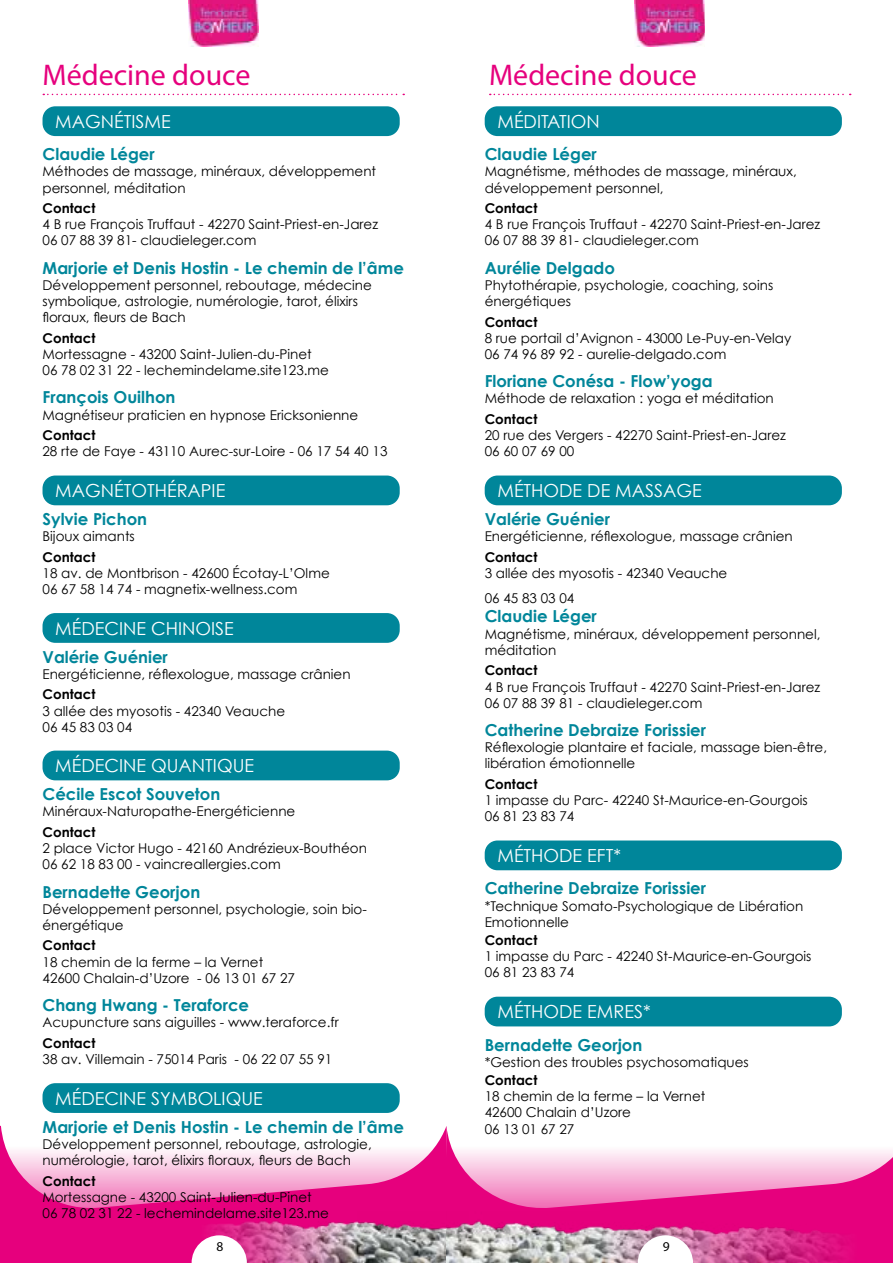
<style>
.page{position:relative;width:893px;height:1263px;background:#fff}
.page>*{position:absolute;margin:0;border:0;box-sizing:border-box;transform-origin:0 0}
.t1{font:30px "Myriad Pro";color:#e6007d}
.t2{font:18px "Century Gothic";color:#fff}
.t3{font:700 16.5px "Century Gothic";color:#00869a}
.t4{font:13.5px/16.2px "Century Gothic";color:#000}
.t5{font:700 13.5px "Century Gothic";color:#000}
.t6{font:13.5px "Myriad Pro";color:#000}
</style>
<div class="page">
<svg style="left:0;top:1125px;width:444px;height:138px"></svg>
<svg style="left:444px;top:1126px;width:449px;height:137px"></svg>
<img style="left:198px;top:1211px;width:658px;height:52px">
<img style="left:188px;top:0;width:70px;height:46px">
<img style="left:635px;top:0;width:70px;height:46px">
<svg style="left:43px;top:94px;width:361px;height:1px"></svg>
<svg style="left:490px;top:94px;width:361px;height:1px"></svg>
<div style="left:43px;top:106px;width:357px;height:30px;background:#00869a;border-radius:13px"></div>
<div style="left:43px;top:475px;width:357px;height:30px;background:#00869a;border-radius:13px"></div>
<div style="left:43px;top:613px;width:357px;height:30px;background:#00869a;border-radius:13px"></div>
<div style="left:43px;top:751px;width:357px;height:29px;background:#00869a;border-radius:13px"></div>
<div style="left:43px;top:1083px;width:357px;height:30px;background:#00869a;border-radius:13px"></div>
<div style="left:485px;top:106px;width:357px;height:30px;background:#00869a;border-radius:13px"></div>
<div style="left:485px;top:475px;width:357px;height:30px;background:#00869a;border-radius:13px"></div>
<div style="left:485px;top:840px;width:357px;height:30px;background:#00869a;border-radius:13px"></div>
<div style="left:485px;top:997px;width:357px;height:29px;background:#00869a;border-radius:13px"></div>
<svg style="left:192px;top:1235px;width:55px;height:28px"></svg>
<svg style="left:638px;top:1235px;width:55px;height:28px"></svg>
<h1 class="t1" style="left:43px;top:57px;width:209px">Médecine douce</h1>
<h1 class="t1" style="left:489px;top:57px;width:209px">Médecine douce</h1>
<h2 class="t2" style="left:55px;top:110px;width:117px">MAGNÉTISME</h2>
<p class="t3" style="left:43px;top:144px;width:114px">Claudie Léger</p>
<p class="t4" style="left:43px;top:163px;width:335px">Méthodes de massage, minéraux, développement personnel, méditation</p>
<p class="t5" style="left:43px;top:200px;width:54px">Contact</p>
<p class="t4" style="left:43px;top:216px;width:337px">4 B rue François Truffaut - 42270 Saint-Priest-en-Jarez<br>06 07 88 39 81- claudieleger.com</p>
<p class="t3" style="left:43px;top:257px;width:363px">Marjorie et Denis Hostin - Le chemin de l’âme</p>
<p class="t4" style="left:43px;top:277px;width:331px">Développement personnel, reboutage, médecine symbolique, astrologie, numérologie, tarot, élixirs floraux, fleurs de Bach</p>
<p class="t5" style="left:43px;top:329px;width:54px">Contact</p>
<p class="t4" style="left:43px;top:346px;width:288px">Mortessagne - 43200 Saint-Julien-du-Pinet<br>06 78 02 31 22 - lechemindelame.site123.me</p>
<p class="t3" style="left:43px;top:387px;width:134px">François Ouilhon</p>
<p class="t4" style="left:43px;top:406px;width:317px">Magnétiseur praticien en hypnose Ericksonienne</p>
<p class="t5" style="left:43px;top:427px;width:54px">Contact</p>
<p class="t4" style="left:43px;top:443px;width:346px">28 rte de Faye - 43110 Aurec-sur-Loire - 06 17 54 40 13</p>
<h2 class="t2" style="left:55px;top:480px;width:172px">MAGNÉTOTHÉRAPIE</h2>
<p class="t3" style="left:43px;top:509px;width:106px">Sylvie Pichon</p>
<p class="t4" style="left:43px;top:528px;width:94px">Bijoux aimants</p>
<p class="t5" style="left:43px;top:548px;width:54px">Contact</p>
<p class="t4" style="left:43px;top:565px;width:289px">18 av. de Montbrison - 42600 Écotay-L’Olme<br>06 67 58 14 74 - magnetix-wellness.com</p>
<h2 class="t2" style="left:55px;top:617px;width:180px">MÉDECINE CHINOISE</h2>
<p class="t3" style="left:43px;top:646px;width:127px">Valérie Guénier</p>
<p class="t4" style="left:43px;top:666px;width:310px">Energéticienne, réflexologue, massage crânien</p>
<p class="t5" style="left:43px;top:686px;width:54px">Contact</p>
<p class="t4" style="left:43px;top:702px;width:244px">3 allée des myosotis - 42340 Veauche<br>06 45 83 03 04</p>
<h2 class="t2" style="left:55px;top:755px;width:200px">MÉDECINE QUANTIQUE</h2>
<p class="t3" style="left:43px;top:784px;width:179px">Cécile Escot Souveton</p>
<p class="t4" style="left:43px;top:803px;width:254px">Minéraux-Naturopathe-Energéticienne</p>
<p class="t5" style="left:43px;top:823px;width:54px">Contact</p>
<p class="t4" style="left:43px;top:840px;width:326px">2 place Victor Hugo - 42160 Andrézieux-Bouthéon<br>06 62 18 83 00 - vaincreallergies.com</p>
<p class="t3" style="left:43px;top:881px;width:159px">Bernadette Georjon</p>
<p class="t4" style="left:43px;top:900px;width:326px">Développement personnel, psychologie, soin bio&shy;énergétique</p>
<p class="t5" style="left:43px;top:937px;width:54px">Contact</p>
<p class="t4" style="left:43px;top:953px;width:254px">18 chemin de la ferme – la Vernet<br>42600 Chalain-d’Uzore - 06 13 01 67 27</p>
<p class="t3" style="left:43px;top:995px;width:208px">Chang Hwang - Teraforce</p>
<p class="t4" style="left:43px;top:1014px;width:298px">Acupuncture sans aiguilles - www.teraforce.fr</p>
<p class="t5" style="left:43px;top:1034px;width:54px">Contact</p>
<p class="t4" style="left:43px;top:1051px;width:291px">38 av. Villemain - 75014 Paris - 06 22 07 55 91</p>
<h2 class="t2" style="left:55px;top:1087px;width:209px">MÉDECINE SYMBOLIQUE</h2>
<p class="t3" style="left:43px;top:1116px;width:363px">Marjorie et Denis Hostin - Le chemin de l’âme</p>
<p class="t4" style="left:43px;top:1136px;width:331px">Développement personnel, reboutage, astrologie, numérologie, tarot, élixirs floraux, fleurs de Bach</p>
<p class="t5" style="left:43px;top:1172px;width:54px">Contact</p>
<p class="t4" style="left:43px;top:1188px;width:288px">Mortessagne - 43200 Saint-Julien-du-Pinet<br>06 78 02 31 22 - lechemindelame.site123.me</p>
<h2 class="t2" style="left:497px;top:110px;width:104px">MÉDITATION</h2>
<p class="t3" style="left:485px;top:144px;width:114px">Claudie Léger</p>
<p class="t4" style="left:485px;top:163px;width:314px">Magnétisme, méthodes de massage, minéraux, développement personnel,</p>
<p class="t5" style="left:485px;top:200px;width:54px">Contact</p>
<p class="t4" style="left:485px;top:216px;width:337px">4 B rue François Truffaut - 42270 Saint-Priest-en-Jarez<br>06 07 88 39 81- claudieleger.com</p>
<p class="t3" style="left:485px;top:257px;width:132px">Aurélie Delgado</p>
<p class="t4" style="left:485px;top:277px;width:290px">Phytothérapie, psychologie, coaching, soins énergétiques</p>
<p class="t5" style="left:485px;top:313px;width:54px">Contact</p>
<p class="t4" style="left:485px;top:330px;width:308px">8 rue portail d’Avignon - 43000 Le-Puy-en-Velay<br>06 74 96 89 92 - aurelie-delgado.com</p>
<p class="t3" style="left:485px;top:371px;width:230px">Floriane Conésa - Flow’yoga</p>
<p class="t4" style="left:485px;top:390px;width:291px">Méthode de relaxation : yoga et méditation</p>
<p class="t5" style="left:485px;top:410px;width:54px">Contact</p>
<p class="t4" style="left:485px;top:427px;width:303px">20 rue des Vergers - 42270 Saint-Priest-en-Jarez<br>06 60 07 69 00</p>
<h2 class="t2" style="left:497px;top:480px;width:206px">MÉTHODE DE MASSAGE</h2>
<p class="t3" style="left:485px;top:509px;width:127px">Valérie Guénier</p>
<p class="t4" style="left:485px;top:528px;width:310px">Energéticienne, réflexologue, massage crânien</p>
<p class="t5" style="left:485px;top:548px;width:54px">Contact</p>
<p class="t4" style="left:485px;top:560px;width:244px;line-height:24.8px">3 allée des myosotis - 42340 Veauche<br>06 45 83 03 04</p>
<p class="t3" style="left:485px;top:606px;width:114px">Claudie Léger</p>
<p class="t4" style="left:485px;top:625px;width:337px">Magnétisme, minéraux, développement personnel, méditation</p>
<p class="t5" style="left:485px;top:662px;width:54px">Contact</p>
<p class="t4" style="left:485px;top:678px;width:337px">4 B rue François Truffaut - 42270 Saint-Priest-en-Jarez<br>06 07 88 39 81 - claudieleger.com</p>
<p class="t3" style="left:485px;top:720px;width:223px">Catherine Debraize Forissier</p>
<p class="t4" style="left:485px;top:739px;width:344px">Réflexologie plantaire et faciale, massage bien-être, libération émotionnelle</p>
<p class="t5" style="left:485px;top:775px;width:54px">Contact</p>
<p class="t4" style="left:485px;top:792px;width:325px">1 impasse du Parc- 42240 St-Maurice-en-Gourgois<br>06 81 23 83 74</p>
<h2 class="t2" style="left:497px;top:845px;width:125px">MÉTHODE EFT*</h2>
<p class="t3" style="left:485px;top:878px;width:223px">Catherine Debraize Forissier</p>
<p class="t4" style="left:485px;top:897px;width:320px">*Technique Somato-Psychologique de Libération<br>Emotionnelle</p>
<p class="t5" style="left:485px;top:932px;width:54px">Contact</p>
<p class="t4" style="left:485px;top:948px;width:328px">1 impasse du Parc - 42240 St-Maurice-en-Gourgois<br>06 81 23 83 74</p>
<h2 class="t2" style="left:497px;top:1001px;width:155px">MÉTHODE EMRES*</h2>
<p class="t3" style="left:485px;top:1034px;width:159px">Bernadette Georjon</p>
<p class="t4" style="left:485px;top:1053px;width:266px">*Gestion des troubles psychosomatiques</p>
<p class="t5" style="left:485px;top:1071px;width:54px">Contact</p>
<p class="t4" style="left:485px;top:1088px;width:222px">18 chemin de la ferme – la Vernet<br>42600 Chalain d’Uzore<br>06 13 01 67 27</p>
<p class="t6" style="left:217px;top:1238px;width:8px">8</p>
<p class="t6" style="left:663px;top:1238px;width:8px">9</p>
</div>
